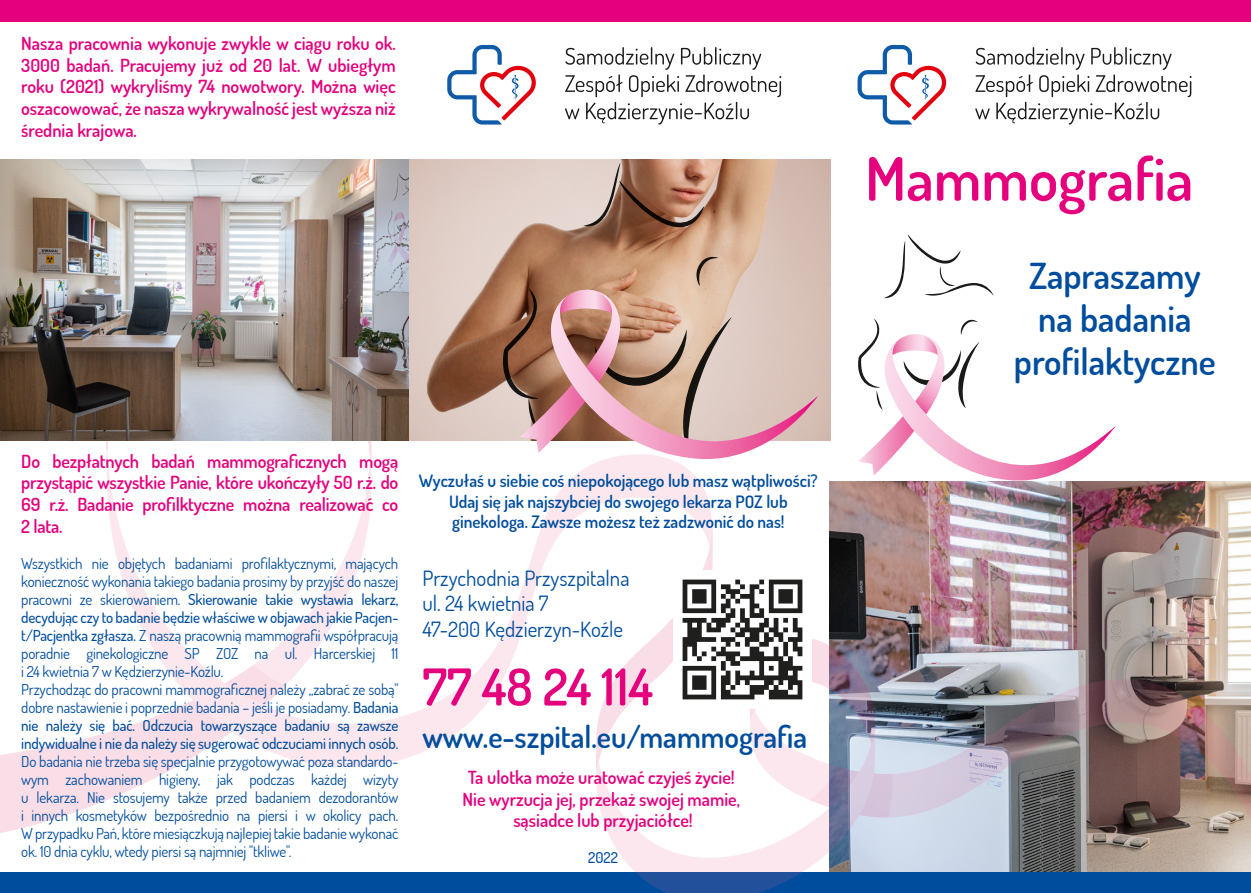
<style>
.page{position:relative;width:1251px;height:893px;background:#fff}
.page>*{position:absolute;margin:0;border:0;box-sizing:border-box;transform-origin:0 0}
.t1{font:600 59.85px "Dosis";color:#e5007d}
.t2{font:600 50.85px "Dosis";color:#e5007d}
.t3{font:600 35.7px/42.9px "Dosis";color:#004d9d;text-align:center}
.t4{font:600 30px "Dosis";color:#004d9d}
.t5{font:21px/25.2px "Dosis";color:#004d9d}
.t6{font:600 18px/21.6px "Dosis";color:#e5007d;text-align:justify}
.t7{font:600 17.1px/20.4px "Dosis";color:#004d9d;text-align:center}
.t8{font:15px/18px "Dosis";letter-spacing:-.01em;color:#004d9d}
.t9{font:500 15px "Dosis";color:#004d9d}
.s1{font-weight:500}
</style>
<div class="page">
<div style="left:0;top:0;width:1250px;height:21px;background:#e5007d"></div>
<img style="left:0;top:160px;width:830px;height:107px">
<img style="left:583px;top:163px;width:121px;height:65px">
<svg style="left:503px;top:256px;width:228px;height:11px;background:#c09272"></svg>
<svg style="left:902px;top:235px;width:59px;height:32px"></svg>
<img style="left:0;top:267px;width:1250px;height:626px">
<img style="left:106px;top:267px;width:265px;height:191px">
<svg style="left:106px;top:367px;width:15px;height:82px"></svg>
<svg style="left:356px;top:373px;width:15px;height:86px"></svg>
<svg style="left:0;top:668px;width:268px;height:168px"></svg>
<svg style="left:225px;top:665px;width:63px;height:50px"></svg>
<svg style="left:595px;top:527px;width:117px;height:247px"></svg>
<svg style="left:746px;top:634px;width:129px;height:110px"></svg>
<svg style="left:809px;top:767px;width:83px;height:51px;background:#c4bacf"></svg>
<svg style="left:857px;top:45px;width:88px;height:80px"></svg>
<svg style="left:975px;top:47px;width:216px;height:78px"></svg>
<svg style="left:447px;top:45px;width:88px;height:80px"></svg>
<svg style="left:565px;top:47px;width:216px;height:78px"></svg>
<img style="left:673px;top:570px;width:138px;height:139px">
<p class="t6" style="left:21px;top:32px;width:376px">Nasza pracownia wykonuje zwykle w ciągu roku ok.<br>3000 badań. Pracujemy już od 20 lat. W ubiegłym roku (2021) wykryliśmy 74 nowotwory. Można więc oszacowować, że nasza wykrywalność jest wyższa niż średnia krajowa.</p>
<p class="t6" style="left:21px;top:450px;width:378px">Do bezpłatnych badań mammograficznych mogą przystąpić wszystkie Panie, które ukończyły 50 r.ż. do 69 r.ż. Badanie profilktyczne można realizować co 2 lata.</p>
<p class="t8" style="left:21px;top:553px;width:378px">Wszystkich nie objętych badaniami profilaktycznymi, mających konieczność wykonania takiego badania prosimy by przyjść do naszej pracowni ze skierowaniem. <span class="s1">Skierowanie takie wystawia lekarz, decydując czy to badanie będzie właściwe w objawach jakie Pacjen&shy;t/Pacjentka zgłasza.</span> Z naszą pracownią mammografii współpracują poradnie ginekologiczne SP ZOZ na ul. Harcerskiej 11 i 24 kwietnia 7 w Kędzierzynie-Koźlu.<br>Przychodząc do pracowni mammograficznej należy „zabrać ze sobą" dobre nastawienie i poprzednie badania – jeśli je posiadamy. <span class="s1">Badania nie należy się bać. Odczucia towarzyszące badaniu są zawsze indywidualne i nie da należy się sugerować odczuciami innych osób.</span></p>
<p class="t8" style="left:21px;top:751px;width:378px;text-align:justify">Do badania nie trzeba się specjalnie przygotowywać poza standardo&shy;wym zachowaniem higieny, jak podczas każdej wizyty u lekarza. Nie stosujemy także przed badaniem dezodorantów i innych kosmetyków bezpośrednio na piersi i w okolicy pach.<br>W przypadku Pań, które miesiączkują najlepiej takie badanie wykonać ok. 10 dnia cyklu, wtedy piersi są najmniej "tkliwe".</p>
<p class="t7" style="left:419px;top:470px;width:400px">Wyczułaś u siebie coś niepokojącego lub masz wątpliwości?<br>Udaj się jak najszybciej do swojego lekarza POZ lub ginekologa. Zawsze możesz też zadzwonić do nas!</p>
<h3 class="t5" style="left:422px;top:565px;width:208px">Przychodnia Przyszpitalna ul. 24 kwietnia 7<br>47-200 Kędzierzyn-Koźle</h3>
<h2 class="t2" style="left:422px;top:652px;width:232px">77 48 24 114</h2>
<h3 class="t4" style="left:422px;top:717px;width:386px">www.e-szpital.eu/mammografia</h3>
<p class="t6" style="left:462px;top:766px;width:279px;text-align:center">Ta ulotka może uratować czyjeś życie!<br>Nie wyrzucja jej, przekaż swojej mamie, sąsiadce lub przyjaciółce!</p>
<p class="t9" style="left:588px;top:847px;width:31px">2022</p>
<h1 class="t1" style="left:865px;top:138px;width:330px">Mammografia</h1>
<h3 class="t3" style="left:1013px;top:253px;width:203px">Zapraszamy na badania profilaktyczne</h3>
</div>
